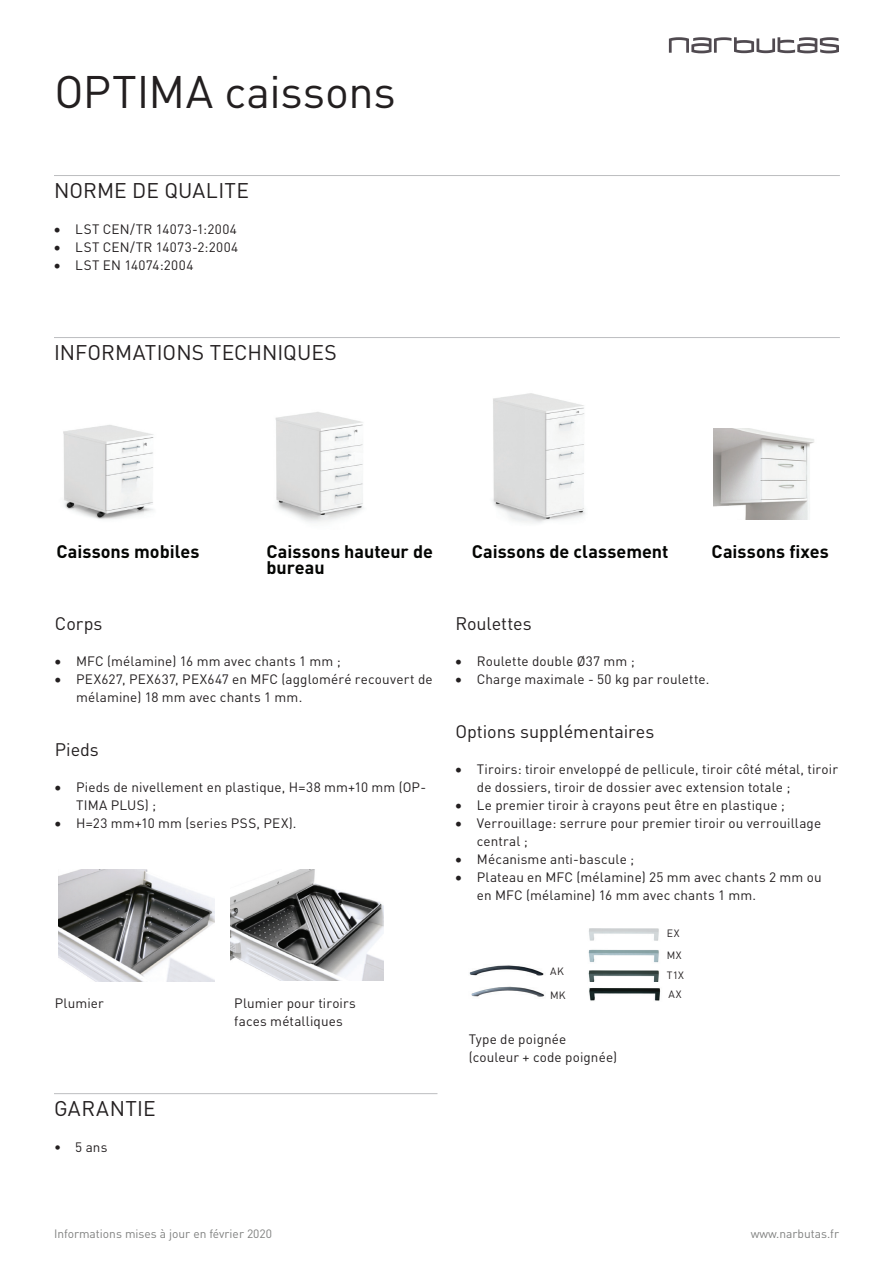
<style>
.page{position:relative;width:893px;height:1263px;background:#fff}
.page>*{position:absolute;margin:0;border:0;box-sizing:border-box;transform-origin:0 0}
.t1{font:45px "DIN Pro";letter-spacing:-.005em;color:#231f20}
.t2{font:21px "DIN Pro";letter-spacing:.005em;color:#231f20}
.t3{font:700 18px/16.2px "DIN Pro";color:#040503}
.t4{font:18px "DIN Pro";letter-spacing:-.005em;color:#231f20}
.t5{font:13.5px/18px "DIN Pro";letter-spacing:.01em;color:#231f20}
.t6{font:13.5px "DIN Pro";letter-spacing:.03em;color:#231f20}
.t7{font:12px "DIN Pro";color:#808180}
.t8{font:10.5px "DIN Pro";letter-spacing:.045em;color:#231f20}
</style>
<div class="page">
<svg style="left:669px;top:37px;width:170px;height:16px"></svg>
<img style="left:59px;top:870px;width:155px;height:112px">
<img style="left:231px;top:870px;width:153px;height:110px">
<img style="left:63px;top:425px;width:91px;height:95px">
<img style="left:275px;top:412px;width:88px;height:111px">
<img style="left:493px;top:393px;width:92px;height:130px">
<img style="left:714px;top:428px;width:100px;height:91px">
<img style="left:469px;top:965px;width:76px;height:32px">
<img style="left:589px;top:928px;width:70px;height:13px">
<img style="left:588px;top:970px;width:71px;height:12px">
<img style="left:588px;top:949px;width:71px;height:14px">
<img style="left:589px;top:988px;width:72px;height:13px">
<hr style="left:54px;top:175px;width:786px;height:1px;background:#bcbdc0">
<hr style="left:54px;top:337px;width:786px;height:1px;background:#bcbdc0">
<hr style="left:54px;top:1093px;width:383px;height:1px;background:#bcbdc0">
<h1 class="t1" style="left:54px;top:61px;width:343px">OPTIMA caissons</h1>
<h2 class="t2" style="left:54px;top:176px;width:196px">NORME DE QUALITE</h2>
<p class="t6" style="left:54px;top:220px;width:184px">• LST CEN/TR 14073-1:2004</p>
<p class="t6" style="left:54px;top:238px;width:186px">• LST CEN/TR 14073-2:2004</p>
<p class="t6" style="left:54px;top:256px;width:141px">• LST EN 14074:2004</p>
<h2 class="t2" style="left:54px;top:338px;width:284px">INFORMATIONS TECHNIQUES</h2>
<h3 class="t3" style="left:56px;top:543px;width:145px">Caissons mobiles</h3>
<h3 class="t3" style="left:266px;top:543px;width:168px">Caissons hauteur de bureau</h3>
<h3 class="t3" style="left:472px;top:543px;width:198px">Caissons de classement</h3>
<h3 class="t3" style="left:712px;top:543px;width:119px">Caissons fixes</h3>
<h3 class="t4" style="left:55px;top:611px;width:49px">Corps</h3>
<p class="t5" style="left:55px;top:652px;width:287px">• MFC (mélamine) 16 mm avec chants 1 mm ;</p>
<p class="t5" style="left:76px;top:670px;width:358px;text-indent:-21px">• PEX627, PEX637, PEX647 en MFC (aggloméré recouvert de mélamine) 18 mm avec chants 1 mm.</p>
<h3 class="t4" style="left:55px;top:737px;width:46px">Pieds</h3>
<p class="t5" style="left:76px;top:778px;width:351px;text-indent:-21px">• Pieds de nivellement en plastique, H=38 mm+10 mm (OP-<br>TIMA PLUS) ;</p>
<p class="t5" style="left:55px;top:814px;width:243px">• H=23 mm+10 mm (series PSS, PEX).</p>
<p class="t5" style="left:55px;top:994px;width:51px">Plumier</p>
<p class="t5" style="left:234px;top:994px;width:123px">Plumier pour tiroirs faces métalliques</p>
<h2 class="t2" style="left:54px;top:1094px;width:103px">GARANTIE</h2>
<p class="t5" style="left:54px;top:1138px;width:55px">• 5 ans</p>
<h3 class="t4" style="left:456px;top:611px;width:78px">Roulettes</h3>
<p class="t5" style="left:456px;top:652px;width:181px">• Roulette double Ø37 mm ;</p>
<p class="t5" style="left:456px;top:670px;width:255px">• Charge maximale - 50 kg par roulette.</p>
<h3 class="t4" style="left:456px;top:719px;width:200px">Options supplémentaires</h3>
<p class="t5" style="left:477px;top:760px;width:363px;text-indent:-21px">• Tiroirs: tiroir enveloppé de pellicule, tiroir côté métal, tiroir de dossiers, tiroir de dossier avec extension totale ;</p>
<p class="t5" style="left:456px;top:796px;width:331px">• Le premier tiroir à crayons peut être en plastique ;</p>
<p class="t5" style="left:477px;top:814px;width:346px;text-indent:-21px">• Verrouillage: serrure pour premier tiroir ou verrouillage central ;</p>
<p class="t5" style="left:456px;top:850px;width:180px">• Mécanisme anti-bascule ;</p>
<p class="t5" style="left:477px;top:868px;width:346px;text-indent:-21px">• Plateau en MFC (mélamine) 25 mm avec chants 2 mm ou en MFC (mélamine) 16 mm avec chants 1 mm.</p>
<p class="t8" style="left:550px;top:964px;width:15px">AK</p>
<p class="t8" style="left:550px;top:988px;width:17px">MK</p>
<p class="t5" style="left:469px;top:1030px;width:150px">Type de poignée (couleur + code poignée)</p>
<p class="t8" style="left:667px;top:926px;width:14px">EX</p>
<p class="t8" style="left:667px;top:968px;width:19px">T1X</p>
<p class="t8" style="left:667px;top:948px;width:16px">MX</p>
<p class="t8" style="left:668px;top:987px;width:15px">AX</p>
<p class="t7" style="left:54px;top:1225px;width:220px">Informations mises à jour en février 2020</p>
<p class="t7" style="left:751px;top:1225px;width:90px">www.narbutas.fr</p>
</div>
